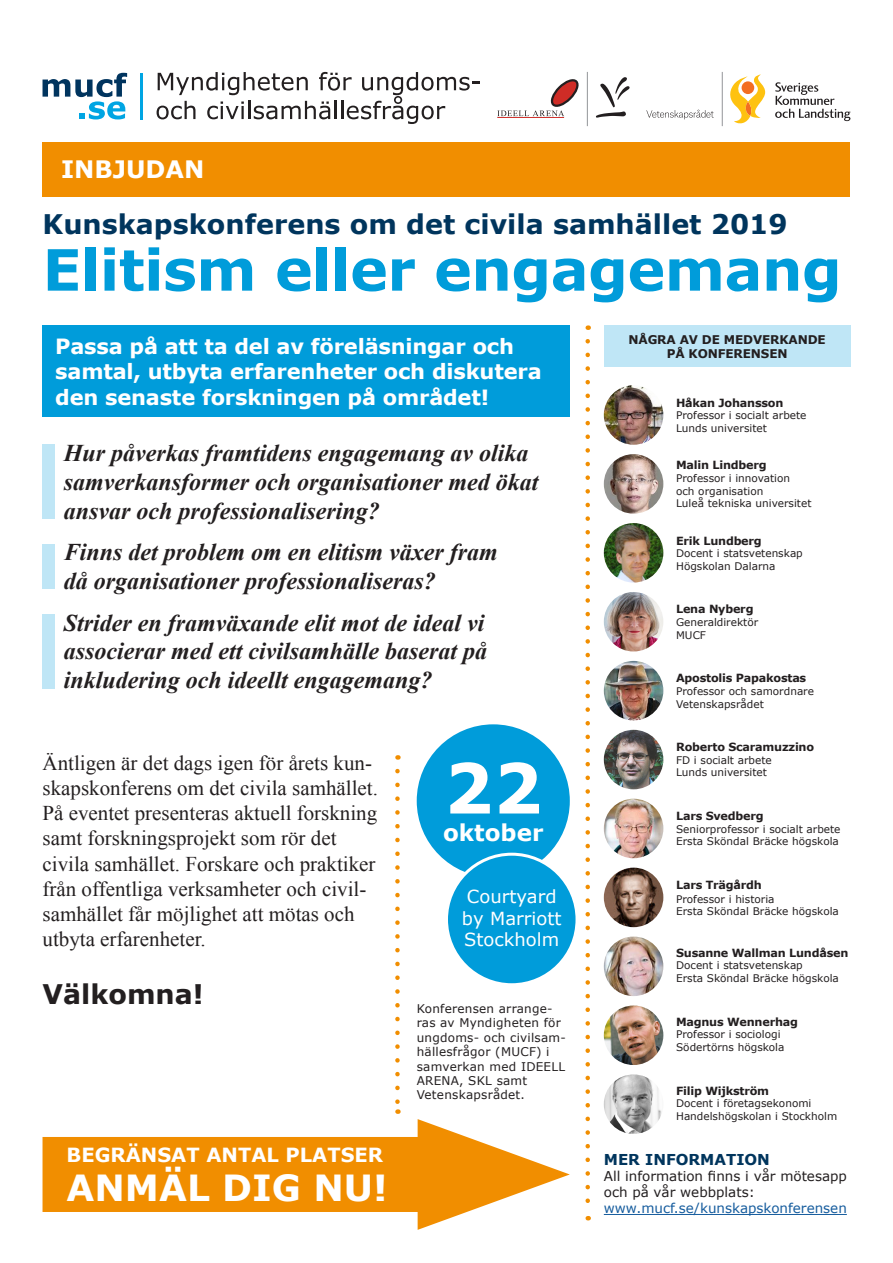
<style>
.page{position:relative;width:893px;height:1263px;background:#fff}
.page>*{position:absolute;margin:0;border:0;box-sizing:border-box;transform-origin:0 0}
.t1{font:700 69.15px "Verdana";color:#fff}
.t2{font:700 57px "Verdana";letter-spacing:-.01em;color:#009cda}
.t3{font:700 36px "Verdana";color:#fff}
.t4{font:700 27px "Verdana";color:#00355d}
.t5{font:700 27px "Verdana";color:#231f20}
.t6{font:italic 700 24px/28.8px "Times New Roman";color:#231f20}
.t7{font:700 24px "Verdana";color:#fff}
.t8{font:700 23.1px "Verdana";color:#fff}
.t9{font:21px/25.2px "Times New Roman";color:#231f20}
.t10{font:700 21px/25.2px "Verdana";letter-spacing:-.01em;color:#fff}
.t11{font:700 19.5px "Verdana";color:#fff}
.t12{font:18px/21.6px "Verdana";color:#fff}
.t13{font:700 15px "Verdana";color:#00355d}
.t14{font:13.5px/16.2px "Verdana";color:#231f20}
.t15{font:13.5px "Verdana";color:#175d9e}
.t16{font:12px/14.4px "Verdana";letter-spacing:.02em;color:#231f20}
.t17{font:700 12px/14.4px "Verdana";letter-spacing:-.01em;color:#231f20;text-align:center}
.t18{font:700 11.25px "Verdana";letter-spacing:-.02em;color:#231f20}
.t19{font:10.5px "Verdana";color:#231f20}
</style>
<div class="page">
<div style="left:604px;top:325px;width:246px;height:42px;background:#bfe6f6"></div>
<div style="left:43px;top:142px;width:807px;height:55px;background:#f18e00"></div>
<svg style="left:43px;top:73px;width:84px;height:46px"></svg>
<svg style="left:157px;top:72px;width:323px;height:52px"></svg>
<hr style="left:140px;top:73px;width:3px;height:46px;background:#00a5e3">
<svg style="left:585px;top:341px;width:5px;height:879px"></svg>
<svg style="left:395px;top:771px;width:5px;height:343px"></svg>
<svg style="left:730px;top:74px;width:35px;height:49px"></svg>
<svg style="left:775px;top:82px;width:75px;height:39px"></svg>
<svg style="left:497px;top:79px;width:82px;height:37px"></svg>
<hr style="left:497px;top:117px;width:67px;height:1px;background:#cf2c26">
<svg style="left:596px;top:77px;width:34px;height:41px"></svg>
<svg style="left:646px;top:110px;width:68px;height:9px"></svg>
<hr style="left:587px;top:72px;width:1px;height:54px;background:#939598">
<hr style="left:722px;top:72px;width:1px;height:54px;background:#939598">
<img style="left:604px;top:730px;width:59px;height:59px;border-radius:30px">
<img style="left:604px;top:454px;width:59px;height:60px;border-radius:30px">
<img style="left:604px;top:868px;width:59px;height:59px;border-radius:30px">
<img style="left:604px;top:385px;width:59px;height:60px;border-radius:30px">
<img style="left:604px;top:523px;width:59px;height:60px;border-radius:30px">
<img style="left:604px;top:661px;width:59px;height:59px;border-radius:30px">
<img style="left:604px;top:592px;width:59px;height:59px;border-radius:30px">
<img style="left:604px;top:799px;width:59px;height:59px;border-radius:30px">
<img style="left:604px;top:936px;width:59px;height:60px;border-radius:30px">
<img style="left:604px;top:1005px;width:59px;height:60px;border-radius:30px">
<img style="left:604px;top:1074px;width:59px;height:60px;border-radius:30px">
<hr style="left:604px;top:1214px;width:243px;height:1px;background:#175d9e">
<div style="left:43px;top:445px;width:12px;height:74px;background:#bfe6f6"></div>
<div style="left:43px;top:614px;width:12px;height:74px;background:#bfe6f6"></div>
<div style="left:43px;top:544px;width:12px;height:45px;background:#bfe6f6"></div>
<div style="left:43px;top:1137px;width:420px;height:75px;background:#f18e00"></div>
<svg style="left:418px;top:1119px;width:152px;height:111px"></svg>
<div style="left:417px;top:724px;width:153px;height:153px;background:#009cda;border-radius:50%"></div>
<div style="left:43px;top:325px;width:527px;height:92px;background:#009cda"></div>
<div style="left:446px;top:854px;width:131px;height:131px;background:#009cda;border-radius:50%"></div>
<div style="left:445px;top:853px;width:133px;height:133px;border:3px solid #fff;border-radius:50%"></div>
<p class="t7" style="left:61px;top:154px;width:145px">INBJUDAN</p>
<p class="t4" style="left:43px;top:206px;width:747px">Kunskapskonferens om det civila samhället 2019</p>
<p class="t2" style="left:43px;top:233px;width:801px">Elitism eller engagemang</p>
<p class="t10" style="left:55px;top:334px;width:488px">Passa på att ta del av föreläsningar och samtal, utbyta erfarenheter och diskutera den senaste forskningen på området!</p>
<p class="t6" style="left:64px;top:438px;width:476px">Hur påverkas framtidens engagemang av olika samverkansformer och organisationer med ökat ansvar och professionalisering?</p>
<p class="t6" style="left:64px;top:537px;width:436px">Finns det problem om en elitism växer fram då organisationer professionaliseras?</p>
<p class="t6" style="left:64px;top:607px;width:425px;text-align:justify">Strider en framväxande elit mot de ideal vi associerar med ett civilsamhälle baserat på inkludering och ideellt engagemang?</p>
<p class="t9" style="left:43px;top:750px;width:337px">Äntligen är det dags igen för årets kun&shy;skapskonferens om det civila samhället.<br>På eventet presenteras aktuell forskning samt forskningsprojekt som rör det civila samhället. Forskare och praktiker från offentliga verksamheter och civil&shy;samhället får möjlighet att mötas och utbyta erfarenheter.</p>
<p class="t5" style="left:43px;top:976px;width:163px">Välkomna!</p>
<p class="t11" style="left:67px;top:1143px;width:318px">BEGRÄNSAT ANTAL PLATSER</p>
<p class="t3" style="left:67px;top:1165px;width:322px">ANMÄL DIG NU!</p>
<p class="t1" style="left:444px;top:743px;width:100px">22</p>
<p class="t8" style="left:443px;top:818px;width:102px">oktober</p>
<p class="t12" style="left:462px;top:886px;width:101px">Courtyard by Marriott<br>Stockholm</p>
<p class="t16" style="left:417px;top:1002px;width:151px">Konferensen arrange&shy;ras av Myndigheten för ungdoms- och civilsam&shy;hällesfrågor (MUCF) i samverkan med IDEELL<br>ARENA, SKL samt<br>Vetenskapsrådet.</p>
<p class="t17" style="left:628px;top:332px;width:199px">NÅGRA AV DE MEDVERKANDE<br>PÅ KONFERENSEN</p>
<p class="t18" style="left:676px;top:395px;width:109px">Håkan Johansson</p>
<p class="t19" style="left:676px;top:409px;width:132px">Professor i socialt arbete</p>
<p class="t19" style="left:676px;top:421px;width:92px">Lunds universitet</p>
<p class="t18" style="left:676px;top:458px;width:92px">Malin Lindberg</p>
<p class="t19" style="left:676px;top:471px;width:116px">Professor i innovation</p>
<p class="t19" style="left:676px;top:484px;width:89px">och organisation</p>
<p class="t19" style="left:676px;top:497px;width:137px">Luleå tekniska universitet</p>
<p class="t18" style="left:676px;top:533px;width:87px">Erik Lundberg</p>
<p class="t19" style="left:676px;top:547px;width:128px">Docent i statsvetenskap</p>
<p class="t19" style="left:676px;top:559px;width:101px">Högskolan Dalarna</p>
<p class="t18" style="left:676px;top:602px;width:79px">Lena Nyberg</p>
<p class="t19" style="left:676px;top:615px;width:84px">Generaldirektör</p>
<p class="t19" style="left:676px;top:628px;width:31px">MUCF</p>
<p class="t18" style="left:676px;top:671px;width:132px">Apostolis Papakostas</p>
<p class="t19" style="left:676px;top:684px;width:139px">Professor och samordnare</p>
<p class="t19" style="left:676px;top:697px;width:89px">Vetenskapsrådet</p>
<p class="t18" style="left:676px;top:740px;width:140px">Roberto Scaramuzzino</p>
<p class="t19" style="left:676px;top:753px;width:97px">FD i socialt arbete</p>
<p class="t19" style="left:676px;top:766px;width:92px">Lunds universitet</p>
<p class="t18" style="left:676px;top:809px;width:89px">Lars Svedberg</p>
<p class="t19" style="left:676px;top:822px;width:166px">Seniorprofessor i socialt arbete</p>
<p class="t19" style="left:676px;top:835px;width:164px">Ersta Sköndal Bräcke högskola</p>
<p class="t18" style="left:676px;top:878px;width:87px">Lars Trägårdh</p>
<p class="t19" style="left:676px;top:892px;width:100px">Professor i historia</p>
<p class="t19" style="left:676px;top:905px;width:164px">Ersta Sköndal Bräcke högskola</p>
<p class="t18" style="left:676px;top:945px;width:174px">Susanne Wallman Lundåsen</p>
<p class="t19" style="left:676px;top:959px;width:128px">Docent i statsvetenskap</p>
<p class="t19" style="left:676px;top:971px;width:164px">Ersta Sköndal Bräcke högskola</p>
<p class="t18" style="left:676px;top:1014px;width:123px">Magnus Wennerhag</p>
<p class="t19" style="left:676px;top:1028px;width:106px">Professor i sociologi</p>
<p class="t19" style="left:676px;top:1040px;width:110px">Södertörns högskola</p>
<p class="t18" style="left:676px;top:1083px;width:95px">Filip Wijkström</p>
<p class="t19" style="left:676px;top:1097px;width:137px">Docent i företagsekonomi</p>
<p class="t19" style="left:676px;top:1109px;width:163px">Handelshögskolan i Stockholm</p>
<p class="t13" style="left:604px;top:1149px;width:168px">MER INFORMATION</p>
<p class="t14" style="left:604px;top:1168px;width:245px">All information finns i vår mötesapp och på vår webbplats:</p>
<p class="t15" style="left:604px;top:1200px;width:245px">www.mucf.se/kunskapskonferensen</p>
</div>
